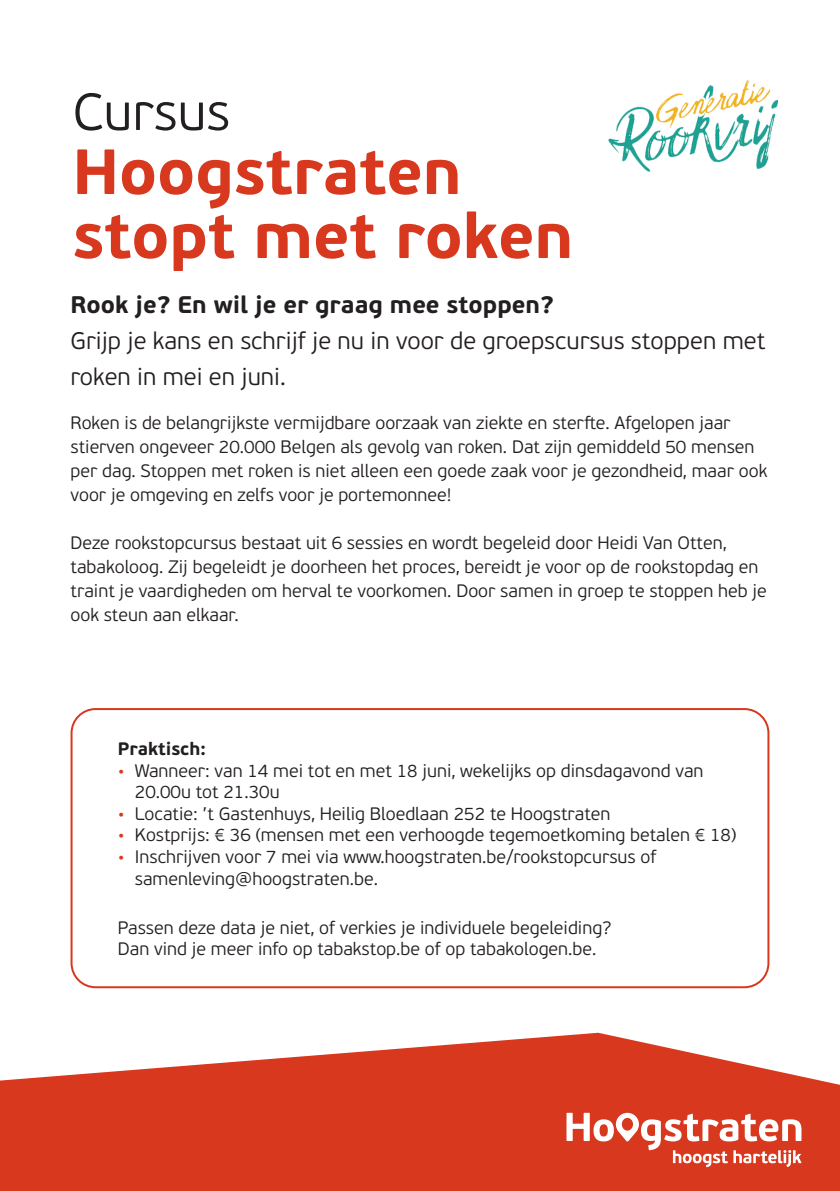
<style>
.page{position:relative;width:840px;height:1191px;background:#fff}
.page>*{position:absolute;margin:0;border:0;box-sizing:border-box;transform-origin:0 0}
.t1{font:700 63.6px/64px "PF Beau Sans Pro";color:#d8381e}
.t2{font:300 52.2px "PF Beau Sans Pro";color:#231f20}
.t3{font:300 24px/36px "PF Beau Sans Pro";color:#231f20}
.t4{font:700 24px "PF Beau Sans Pro";color:#231f20}
.t5{font:300 18px/24px "PF Beau Sans Pro";color:#231f20}
.t6{font:700 18px "PF Beau Sans Pro";color:#231f20}
.s1{color:#d8381e}
</style>
<div class="page">
<svg style="left:0;top:1032px;width:839px;height:159px;fill:#d8381e"></svg>
<svg style="left:566px;top:1112px;width:235px;height:55px"></svg>
<div style="left:70px;top:708px;width:699px;height:280px;border:2px solid #d8381e;border-radius:24px"></div>
<img style="left:608px;top:81px;width:169px;height:90px">
<h2 class="t2" style="left:72px;top:82px;width:159px">Cursus</h2>
<h1 class="t1" style="left:72px;top:141px;width:502px">Hoogstraten stopt met roken</h1>
<h3 class="t4" style="left:70px;top:290px;width:484px">Rook je? En wil je er graag mee stoppen?</h3>
<h3 class="t3" style="left:70px;top:323px;width:696px">Grijp je kans en schrijf je nu in voor de groepscursus stoppen met roken in mei en juni.</h3>
<p class="t5" style="left:70px;top:411px;width:698px">Roken is de belangrijkste vermijdbare oorzaak van ziekte en sterfte. Afgelopen jaar stierven ongeveer 20.000 Belgen als gevolg van roken. Dat zijn gemiddeld 50 mensen per dag. Stoppen met roken is niet alleen een goede zaak voor je gezondheid, maar ook voor je omgeving en zelfs voor je portemonnee!</p>
<p class="t5" style="left:70px;top:531px;width:697px">Deze rookstopcursus bestaat uit 6 sessies en wordt begeleid door Heidi Van Otten, tabakoloog. Zij begeleidt je doorheen het proces, bereidt je voor op de rookstopdag en traint je vaardigheden om herval te voorkomen. Door samen in groep te stoppen heb je ook steun aan elkaar.</p>
<p class="t6" style="left:118px;top:737px;width:89px">Praktisch:</p>
<p class="t5" style="left:135px;top:760px;width:570px;line-height:21.6px;text-indent:-17px"><span class="s1">•</span> Wanneer: van 14 mei tot en met 18 juni, wekelijks op dinsdagavond van<br>20.00u tot 21.30u</p>
<p class="t5" style="left:118px;top:802px;width:494px"><span class="s1">•</span> Locatie: ’t Gastenhuys, Heilig Bloedlaan 252 te Hoogstraten</p>
<p class="t5" style="left:118px;top:823px;width:619px"><span class="s1">•</span> Kostprijs: € 36 (mensen met een verhoogde tegemoetkoming betalen € 18)</p>
<p class="t5" style="left:135px;top:846px;width:522px;line-height:21.6px;text-indent:-17px"><span class="s1">•</span> Inschrijven voor 7 mei via www.hoogstraten.be/rookstopcursus of samenleving@hoogstraten.be.</p>
<p class="t5" style="left:118px;top:917px;width:495px;line-height:21.6px">Passen deze data je niet, of verkies je individuele begeleiding?<br>Dan vind je meer info op tabakstop.be of op tabakologen.be.</p>
</div>
